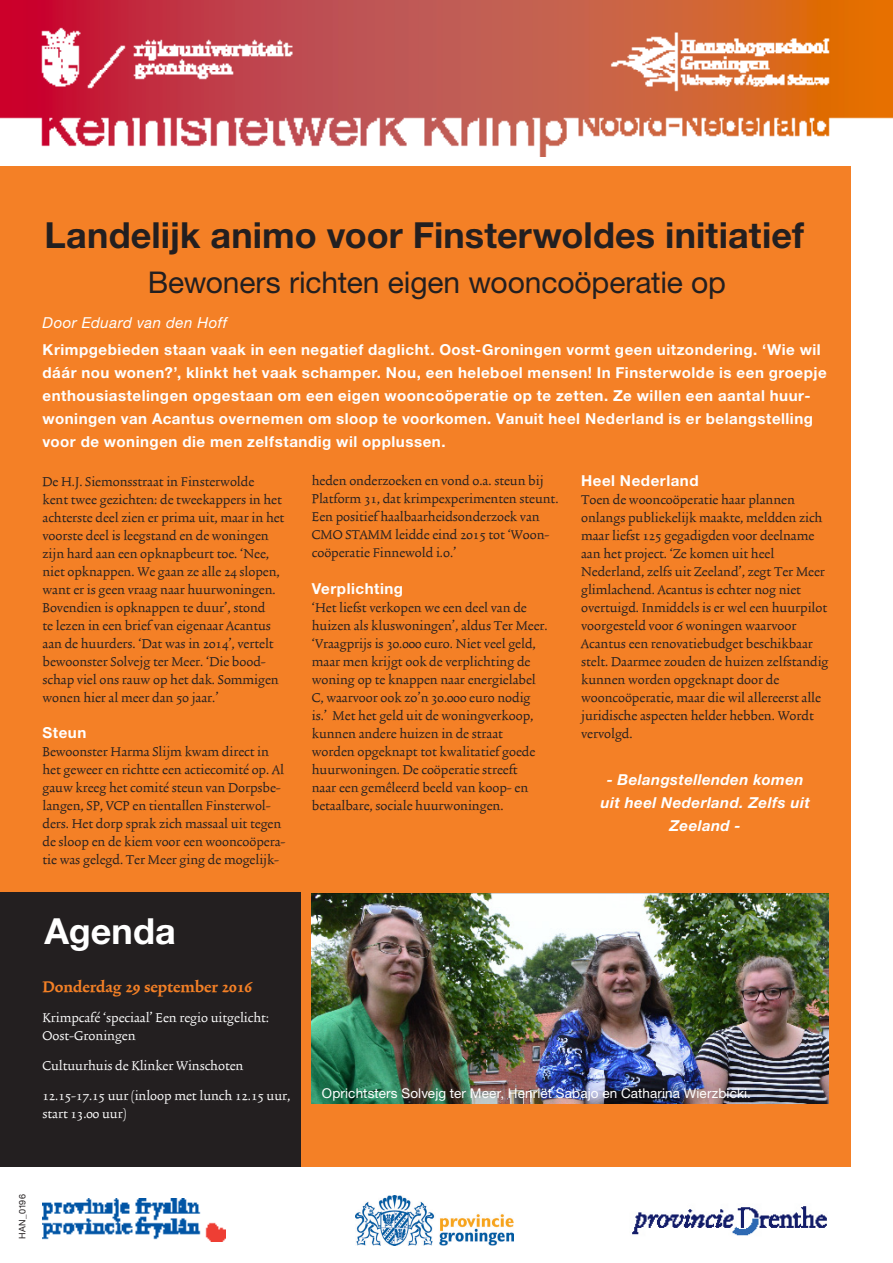
<style>
.page{position:relative;width:893px;height:1263px;background:#fff}
.page>*{position:absolute;margin:0;border:0;box-sizing:border-box;transform-origin:0 0}
.t1{font:700 36px "Helvetica Neue LT Std";letter-spacing:.005em;color:#231f20}
.t2{font:700 36px "Helvetica Neue LT Std";letter-spacing:.005em;color:#fff}
.t3{font:30px "Helvetica Neue LT Std";letter-spacing:-.005em;color:#231f20}
.Broodtekst{font:18px "Trinite No 2 Bol";color:#f48026}
.Intro{font:700 15.15px/23px "Helvetica Neue LT Std";letter-spacing:.035em;color:#fff}
.Intro-2{font:italic 700 15.15px/23px "Helvetica Neue LT Std";letter-spacing:.025em;color:#fff;text-align:center}
.Intro-3{font:italic 15.15px "Helvetica Neue LT Std";letter-spacing:.03em;color:#fff}
.Intro-4{font:15px/18px "Trinite No 2 Rom Wid";color:#231f20}
.Broodtekst-2{font:15px/18px "Trinite No 2 Rom Wid";color:#231f20}
.Broodtekst-3{font:15px/18px "Trinite No 2 Rom Wid";color:#fff}
.Intro-5{font:13.5px "Helvetica Neue LT Std";letter-spacing:.01em;color:#fff}
.t4{font:9px "Helvetica Neue";letter-spacing:.015em;color:#231f20}
</style>
<div class="page">
<div style="left:0;top:166px;width:850px;height:1000px;background:#f48026"></div>
<img style="left:0;top:0;width:893px;height:156px">
<div style="left:0;top:892px;width:301px;height:274px;background:#231f20"></div>
<img style="left:312px;top:893px;width:517px;height:210px">
<img style="left:43px;top:1199px;width:182px;height:43px">
<img style="left:355px;top:1195px;width:159px;height:50px">
<img style="left:632px;top:1206px;width:195px;height:30px">
<p class="t1" style="left:45px;top:213px;width:761px">Landelijk animo voor Finsterwoldes initiatief</p>
<p class="t3" style="left:148px;top:264px;width:580px">Bewoners richten eigen wooncoöperatie op</p>
<p class="Intro-3" style="left:43px;top:313px;width:186px">Door Eduard van den Hoff</p>
<p class="Intro" style="left:43px;top:338px;width:786px">Krimpgebieden staan vaak in een negatief daglicht. Oost-Groningen vormt geen uitzondering. ‘Wie wil dáár nou wonen?’, klinkt het vaak schamper. Nou, een heleboel mensen! In Finsterwolde is een groepje enthousiastelingen opgestaan om een eigen wooncoöperatie op te zetten. Ze willen een aantal huur&shy;woningen van Acantus overnemen om sloop te voorkomen. Vanuit heel Nederland is er belangstelling voor de woningen die men zelfstandig wil opplussen.</p>
<p class="Broodtekst-2" style="left:43px;top:474px;width:243px">De H.J. Siemonsstraat in Finsterwolde<br>kent twee gezichten: de tweekappers in het achterste deel zien er prima uit, maar in het voorste deel is leegstand en de woningen zijn hard aan een opknapbeurt toe. ‘Nee, niet opknappen. We gaan ze alle 24 slopen, want er is geen vraag naar huurwoningen.<br>Bovendien is opknappen te duur’, stond<br>te lezen in een brief van eigenaar Acantus aan de huurders. ‘Dat was in 2014’, vertelt bewoonster Solvejg ter Meer. ‘Die bood&shy;schap viel ons rauw op het dak. Sommigen wonen hier al meer dan 50 jaar.’</p>
<p class="Intro" style="left:43px;top:721px;width:45px">Steun</p>
<p class="Intro-4" style="left:43px;top:744px;width:245px">Bewoonster Harma Slijm kwam direct in het geweer en richtte een actiecomité op. Al gauw kreeg het comité steun van Dorpsbe&shy;langen, SP, VCP en tientallen Finsterwol&shy;ders. Het dorp sprak zich massaal uit tegen de sloop en de kiem voor een wooncoöpera&shy;tie was gelegd. Ter Meer ging de mogelijk-</p>
<p class="Intro-4" style="left:312px;top:473px;width:248px">heden onderzoeken en vond o.a. steun bij Platform 31, dat krimpexperimenten steunt.<br>Een positief haalbaarheidsonderzoek van CMO STAMM leidde eind 2015 tot ‘Woon&shy;coöperatie Finnewold i.o.’</p>
<p class="Intro" style="left:312px;top:577px;width:93px">Verplichting</p>
<p class="Intro-4" style="left:312px;top:600px;width:237px">‘Het liefst verkopen we een deel van de huizen als kluswoningen’, aldus Ter Meer. ‘Vraagprijs is 30.000 euro. Niet veel geld, maar men krijgt ook de verplichting de woning op te knappen naar energielabel C, waarvoor ook zo’n 30.000 euro nodig is.’ Met het geld uit de woningverkoop, kunnen andere huizen in de straat worden opgeknapt tot kwalitatief goede huurwoningen. De coöperatie streeft<br>naar een gemêleerd beeld van koop- en betaalbare, sociale huurwoningen.</p>
<p class="Intro" style="left:581px;top:469px;width:119px">Heel Nederland</p>
<p class="Intro-4" style="left:581px;top:492px;width:249px">Toen de wooncoöperatie haar plannen onlangs publiekelijk maakte, meldden zich maar liefst 125 gegadigden voor deelname aan het project. ‘Ze komen uit heel Nederland, zelfs uit Zeeland’, zegt Ter Meer glimlachend. Acantus is echter nog niet overtuigd. Inmiddels is er wel een huurpilot voorgesteld voor 6 woningen waarvoor Acantus een renovatiebudget beschikbaar stelt. Daarmee zouden de huizen zelfstandig kunnen worden opgeknapt door de wooncoöperatie, maar die wil allereerst alle juridische aspecten helder hebben. Wordt vervolgd.</p>
<p class="Intro-2" style="left:600px;top:768px;width:211px">- Belangstellenden komen uit heel Nederland. Zelfs uit<br>Zeeland -</p>
<p class="t2" style="left:44px;top:909px;width:133px">Agenda</p>
<p class="Broodtekst" style="left:43px;top:978px;width:211px">Donderdag 29 september 2016</p>
<p class="Broodtekst-3" style="left:43px;top:1009px;width:228px">Krimpcafé ‘speciaal’ Een regio uitgelicht:<br>Oost-Groningen</p>
<p class="Broodtekst-3" style="left:43px;top:1057px;width:202px">Cultuurhuis de Klinker Winschoten</p>
<p class="Broodtekst-3" style="left:43px;top:1088px;width:249px">12.15-17.15 uur (inloop met lunch 12.15 uur, start 13.00 uur)</p>
<p class="Intro-5" style="left:322px;top:1085px;width:431px">Oprichtsters Solvejg ter Meer, Henriët Sabajo en Catharina Wierzbicki.</p>
<p class="t4" style="left:16px;top:1239px;width:46px;rotate:-90deg">HAN_0196</p>
</div>
